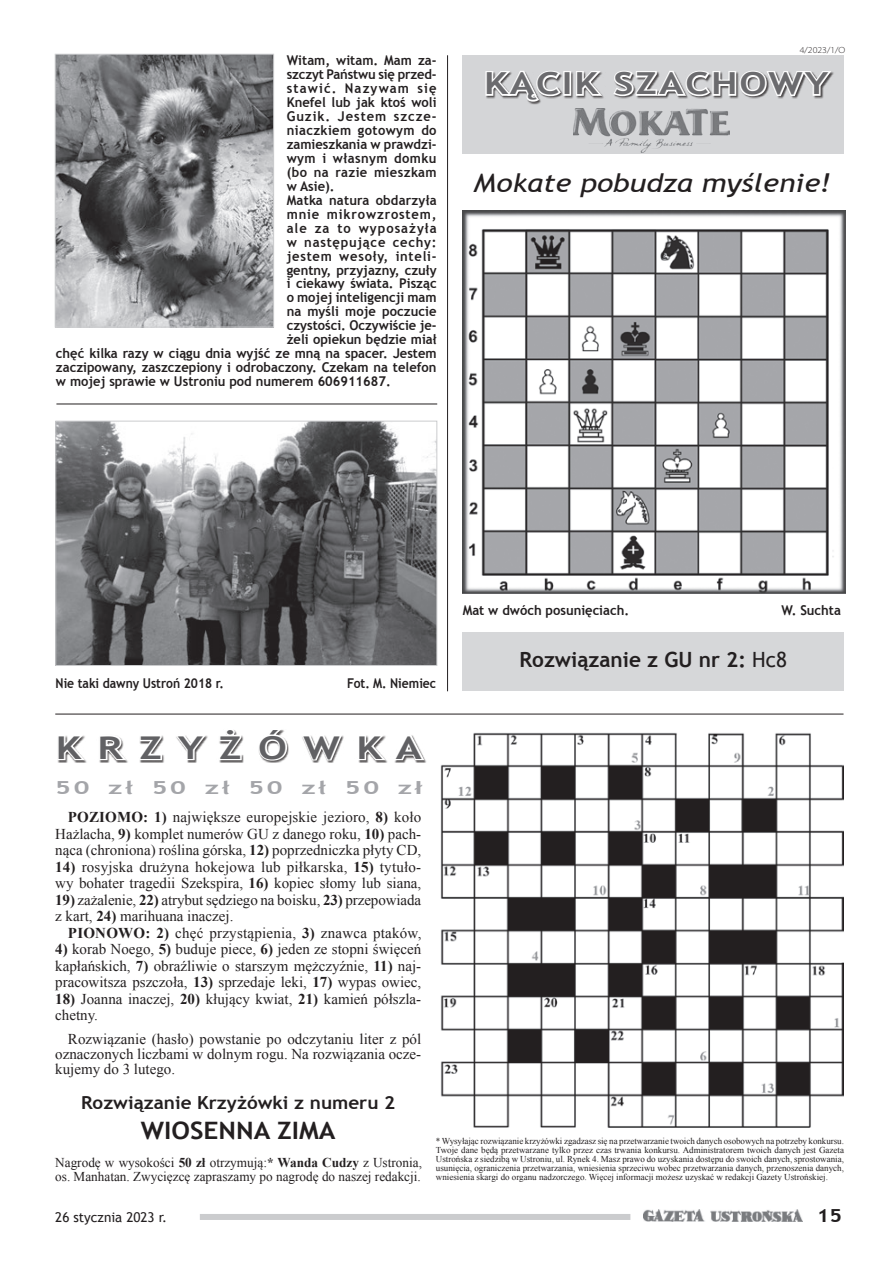
<style>
.page{position:relative;width:893px;height:1263px;background:#fff}
.page>*{position:absolute;margin:0;border:0;box-sizing:border-box;transform-origin:0 0}
.t1{font:700 31.35px "Trebuchet MS";color:#616164;scale:1.31 1}
.t2{font:700 30.3px "Trebuchet MS";letter-spacing:.05em;color:#6b6b6e;scale:1.27 1}
.t3{font:italic 25.5px "Trebuchet MS";color:#231f20;scale:1.17 1}
.t4{font:700 24px "Trebuchet MS";color:#231f20;scale:1.1 1}
.t5{font:700 21px "Trebuchet MS";color:#231f20}
.t6{font:700 18px "Trebuchet MS";color:#231f20;scale:1.05 1}
.t7{font:700 18px "Trebuchet MS";letter-spacing:.1em;color:#a4a5a9;scale:1.5 1}
.t8{font:700 18px "Trebuchet MS";color:#231f20;scale:1.2 1}
.t9{font:15px/16.5px "Times New Roman";color:#231f20;text-align:justify}
.t10{font:700 13.5px "Trebuchet MS";color:#231f20;scale:.96 1}
.t11{font:13.5px/13.5px "Times New Roman";color:#231f20}
.t12{font:700 13.5px "Trebuchet MS";letter-spacing:.03em;color:#231f20;scale:.96 1}
.t13{font:700 13.5px "Trebuchet MS";color:#231f20;scale:.9 1}
.t14{font:700 13.5px "Trebuchet MS";letter-spacing:.055em;color:#231f20;scale:.96 1}
.t15{font:700 13.5px "Trebuchet MS";letter-spacing:.07em;color:#231f20;scale:.96 1}
.t16{font:700 13.5px "Trebuchet MS";letter-spacing:.065em;color:#231f20;scale:.96 1}
.t17{font:700 13.5px "Trebuchet MS";letter-spacing:.06em;color:#231f20;scale:.96 1}
.t18{font:700 13.5px "Trebuchet MS";letter-spacing:.085em;color:#231f20;scale:.96 1}
.t19{font:700 13.5px "Trebuchet MS";letter-spacing:.075em;color:#231f20;scale:.96 1}
.t20{font:13.5px "Trebuchet MS";color:#231f20}
.t21{font:9px/9px "Times New Roman";color:#231f20;text-align:justify}
.t22{font:300 semi-expanded 9px "Myriad Pro";color:#231f20}
.s1{font-weight:400}
.s2{font-family:"Arial"}
.s3{font-weight:700}
</style>
<div class="page">
<img style="left:643px;top:1209px;width:160px;height:13px">
<div style="left:200px;top:1214px;width:430px;height:6px;background:#cbccce"></div>
<div style="left:462px;top:632px;width:382px;height:58px;background:#d6d7d9"></div>
<img style="left:463px;top:211px;width:382px;height:382px">
<hr style="left:55px;top:714px;width:788px;height:1px;background:#231f20">
<hr style="left:447px;top:55px;width:1px;height:636px;background:#231f20">
<div style="left:462px;top:56px;width:381px;height:98px;background:#d4d5d7"></div>
<div style="left:486px;top:71px;width:348px;height:33px;background:#231f20;opacity:.75"></div>
<svg style="left:485px;top:70px;width:78px;height:34px"></svg>
<div style="left:563px;top:71px;width:8px;height:25px;border:3px solid #fff"></div>
<svg style="left:574px;top:71px;width:30px;height:28px"></svg>
<svg style="left:611px;top:70px;width:221px;height:28px"></svg>
<img style="left:573px;top:108px;width:156px;height:45px">
<svg style="left:57px;top:735px;width:30px;height:28px"></svg>
<svg style="left:99px;top:737px;width:28px;height:26px"></svg>
<svg style="left:139px;top:735px;width:25px;height:27px"></svg>
<svg style="left:176px;top:735px;width:31px;height:27px"></svg>
<svg style="left:219px;top:730px;width:24px;height:32px"></svg>
<svg style="left:259px;top:729px;width:30px;height:33px"></svg>
<svg style="left:302px;top:735px;width:42px;height:27px"></svg>
<svg style="left:358px;top:735px;width:68px;height:28px"></svg>
<img style="left:440px;top:733px;width:403px;height:394px">
<img style="left:57px;top:423px;width:378px;height:241px">
<div style="left:55px;top:421px;width:382px;height:245px;border:1px solid #cbccce"></div>
<hr style="left:56px;top:404px;width:381px;height:1px;background:#231f20">
<img style="left:57px;top:56px;width:215px;height:269px">
<div style="left:55px;top:54px;width:219px;height:273px;border:1px solid #cbccce"></div>
<p class="t10" style="left:287px;top:52px;width:158px">Witam, witam. Mam za-</p>
<p class="t10" style="left:287px;top:66px;width:158px">szczyt Państwu się przed-</p>
<p class="t18" style="left:287px;top:80px;width:158px">stawić. Nazywam się</p>
<p class="t10" style="left:287px;top:94px;width:158px">Knefel lub jak ktoś woli</p>
<p class="t15" style="left:287px;top:108px;width:158px">Guzik. Jestem szcze-</p>
<p class="t12" style="left:287px;top:122px;width:158px">niaczkiem gotowym do</p>
<p class="t10" style="left:287px;top:136px;width:158px">zamieszkania w prawdzi-</p>
<p class="t12" style="left:287px;top:150px;width:158px">wym i własnym domku</p>
<p class="t12" style="left:287px;top:164px;width:158px">(bo na razie mieszkam</p>
<p class="t10" style="left:287px;top:178px;width:51px">w Asie).</p>
<p class="t10" style="left:287px;top:191px;width:158px">Matka natura obdarzyła</p>
<p class="t16" style="left:287px;top:205px;width:158px">mnie mikrowzrostem,</p>
<p class="t19" style="left:287px;top:219px;width:158px">ale za to wyposażyła</p>
<p class="t17" style="left:287px;top:233px;width:158px">w następujące cechy:</p>
<p class="t14" style="left:287px;top:247px;width:158px">jestem wesoły, inteli-</p>
<p class="t10" style="left:287px;top:261px;width:158px">gentny, przyjazny, czuły</p>
<p class="t10" style="left:287px;top:275px;width:158px">i ciekawy świata. Pisząc</p>
<p class="t10" style="left:287px;top:289px;width:158px">o mojej inteligencji mam</p>
<p class="t10" style="left:287px;top:303px;width:158px">na myśli moje poczucie</p>
<p class="t10" style="left:287px;top:317px;width:158px">czystości. Oczywiście je-</p>
<p class="t10" style="left:287px;top:331px;width:158px">żeli opiekun będzie miał</p>
<p class="t10" style="left:56px;top:345px;width:398px">chęć kilka razy w ciągu dnia wyjść ze mną na spacer. Jestem</p>
<p class="t10" style="left:56px;top:359px;width:398px">zaczipowany, zaszczepiony i odrobaczony. Czekam na telefon</p>
<p class="t10" style="left:56px;top:373px;width:350px">w mojej sprawie w Ustroniu pod numerem 606911687.</p>
<p class="t22" style="left:800px;top:45px;width:47px">4/2023/1/O</p>
<h2 class="t2" style="left:484px;top:65px;width:273px">KĄCIK SZACHOWY</h2>
<h3 class="t3" style="left:474px;top:168px;width:307px">Mokate pobudza myślenie!</h3>
<p class="t13" style="left:56px;top:674px;width:189px">Nie taki dawny Ustroń 2018 r.</p>
<p class="t13" style="left:347px;top:674px;width:100px">Fot. M. Niemiec</p>
<h1 class="t1" style="left:56px;top:728px;width:281px">K R Z Y Ż Ó W K A</h1>
<p class="t10" style="left:463px;top:601px;width:175px">Mat w dwóch posunięciach.</p>
<p class="t10" style="left:781px;top:601px;width:64px">W. Suchta</p>
<h3 class="t5" style="left:519px;top:647px;width:269px">Rozwiązanie z GU nr 2: <span class="s1">Hc8</span></h3>
<p class="t7" style="left:55px;top:776px;width:246px">50 zł 50 zł 50 zł 50 z<span class="s2">ł</span></p>
<p class="t9" style="left:55px;top:808px;width:368px;text-indent:13px"><span class="s3">POZIOMO: 1)</span> największe europejskie jezioro, <span class="s3">8)</span> koło Hażlacha, <span class="s3">9)</span> komplet numerów GU z danego roku, <span class="s3">10)</span> pach&shy;nąca (chroniona) roślina górska, <span class="s3">12)</span> poprzedniczka płyty CD,</p>
<p class="t9" style="left:55px;top:858px;width:368px"><span class="s3">14)</span> rosyjska drużyna hokejowa lub piłkarska, <span class="s3">15)</span> tytuło&shy;wy bohater tragedii Szekspira, <span class="s3">16)</span> kopiec słomy lub siana,</p>
<p class="t9" style="left:55px;top:891px;width:368px"><span class="s3">19)</span> zażalenie, <span class="s3">22)</span> atrybut sędziego na boisku, <span class="s3">23)</span> przepowiada z kart, <span class="s3">24)</span> marihuana inaczej.</p>
<p class="t9" style="left:68px;top:924px;width:355px"><span class="s3">PIONOWO: 2)</span> chęć przystąpienia, <span class="s3">3)</span> znawca ptaków,</p>
<p class="t9" style="left:55px;top:940px;width:368px"><span class="s3">4)</span> korab Noego, <span class="s3">5)</span> buduje piece, <span class="s3">6)</span> jeden ze stopni święceń kapłańskich, <span class="s3">7)</span> obraźliwie o starszym mężczyźnie, <span class="s3">11)</span> naj&shy;pracowitsza pszczoła, <span class="s3">13)</span> sprzedaje leki, <span class="s3">17)</span> wypas owiec,</p>
<p class="t9" style="left:55px;top:990px;width:367px"><span class="s3">18)</span> Joanna inaczej, <span class="s3">20)</span> kłujący kwiat, <span class="s3">21)</span> kamień półszla&shy;chetny.</p>
<p class="t9" style="left:55px;top:1031px;width:368px;line-height:15px;text-indent:13px">Rozwiązanie (hasło) powstanie po odczytaniu liter z pól oznaczonych liczbami w dolnym rogu. Na rozwiązania ocze&shy;kujemy do 3 lutego.</p>
<p class="t6" style="left:81px;top:1091px;width:301px">Rozwiązanie Krzyżówki z numeru 2</p>
<h3 class="t4" style="left:141px;top:1115px;width:178px">WIOSENNA ZIMA</h3>
<p class="t11" style="left:55px;top:1155px;width:368px">Nagrodę w wysokości <span class="s3">50 zł</span> otrzymują:<span class="s3">* Wanda Cudzy</span> z Ustronia, os. Manhatan. Zwycięzcę zapraszamy po nagrodę do naszej redakcji.</p>
<p class="t21" style="left:436px;top:1136px;width:410px">* Wysyłając rozwiązanie krzyżówki zgadzasz się na przetwarzanie twoich danych osobowych na potrzeby konkursu.<br>Twoje dane będą przetwarzane tylko przez czas trwania konkursu. Administratorem twoich danych jest Gazeta Ustrońska z siedzibą w Ustroniu, ul. Rynek 4. Masz prawo do uzyskania dostępu do swoich danych, sprostowania, usunięcia, ograniczenia przetwarzania, wniesienia sprzeciwu wobec przetwarzania danych, przenoszenia danych, wniesienia skargi do organu nadzorczego. Więcej informacji możesz uzyskać w redakcji Gazety Ustrońskiej.</p>
<p class="t20" style="left:55px;top:1209px;width:113px">26 stycznia 2023 r.</p>
<p class="t8" style="left:817px;top:1204px;width:23px">15</p>
</div>
